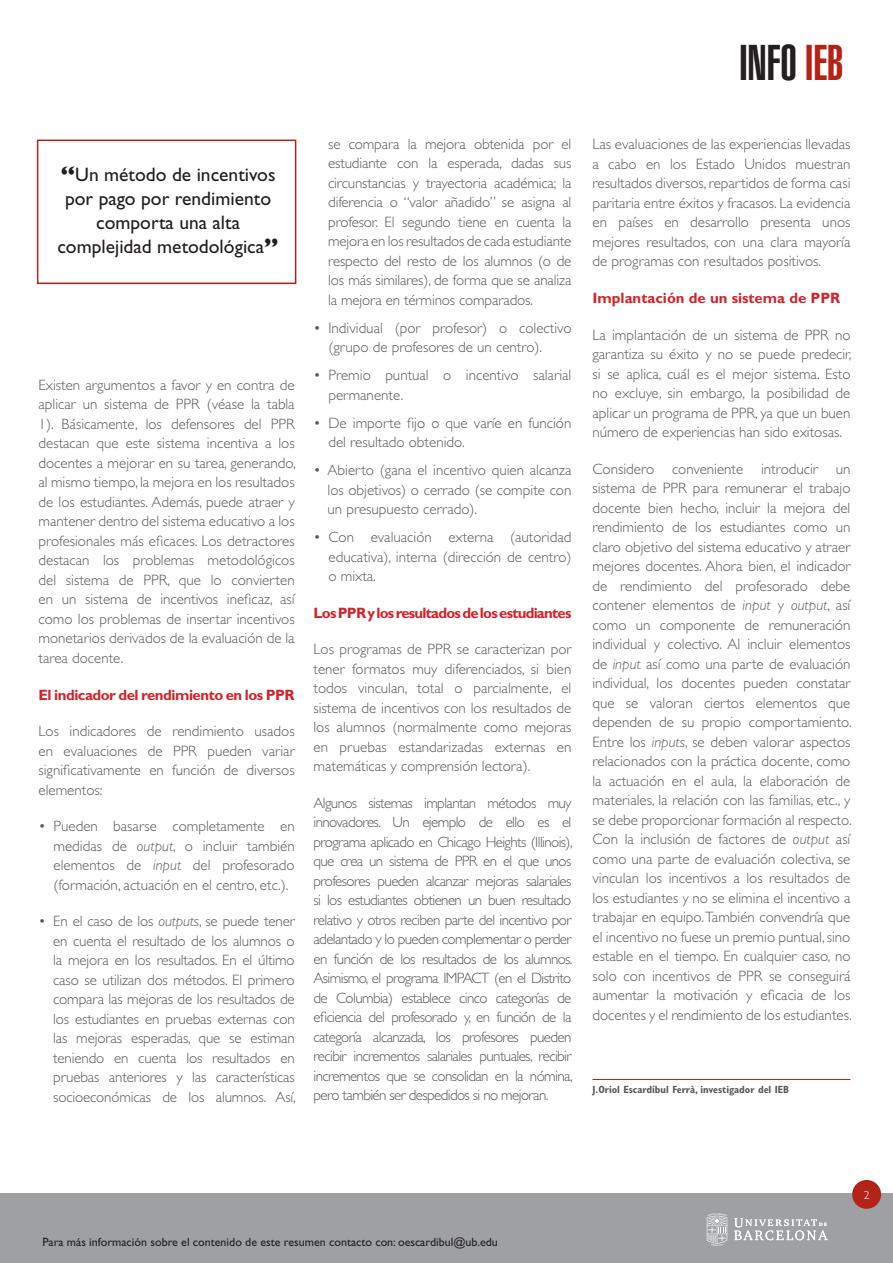
<style>
.page{position:relative;width:893px;height:1263px;background:#fff}
.page>*{position:absolute;margin:0;border:0;box-sizing:border-box;transform-origin:0 0}
.t1{font:900 extra-condensed 49.35px "Helvetica LT";color:#231f20}
.t2{font:19.5px/24px "Gill Sans CE";color:#231f20;text-align:center}
.t3{font:300 15px/19.5px "Gill Sans";color:#58595b;text-align:justify}
.t4{font:700 15px "Gill Sans CE";letter-spacing:-.05em;color:#d2232a}
.t5{font:700 15px "Gill Sans CE";letter-spacing:-.03em;color:#d2232a}
.t6{font:700 15px "Gill Sans CE";color:#d2232a}
.t7{font:12px "Gill Sans CE";color:#231f20}
.t8{font:300 11.7px "Gill Sans";color:#fff}
.t9{font:700 condensed 10.5px "Gill Sans";color:#58595b}
.s1{color:#b42317}
.s2{font-family:"Gill Sans";font-weight:800;font-size:21px}
.s3{font-style:italic}
.s4{font-family:"Gill Sans CE";font-style:italic}
</style>
<div class="page">
<div style="left:0;top:1194px;width:893px;height:69px;background:#9ea0a2"></div>
<div style="left:852px;top:1180px;width:29px;height:29px;background:#b42317;border-radius:50%"></div>
<div style="left:37px;top:140px;width:259px;height:144px;border:2px solid #b42317"></div>
<hr style="left:592px;top:1079px;width:258px;height:1px;background:#b42317">
<svg style="left:707px;top:1213px;width:21px;height:33px"></svg>
<svg style="left:734px;top:1218px;width:93px;height:22px"></svg>
<h1 class="t1" style="left:739px;top:34px;width:106px">INFO <span class="s1">IEB</span></h1>
<h2 class="t2" style="left:57px;top:162px;width:223px"><span class="s2">“</span>Un método de incentivos por pago por rendimiento comporta una alta complejidad metodológica<span class="s2">”</span></h2>
<p class="t3" style="left:39px;top:375px;width:259px">Existen argumentos a favor y en contra de aplicar un sistema de PPR (véase la tabla 1). Básicamente, los defensores del PPR destacan que este sistema incentiva a los docentes a mejorar en su tarea, generando, al mismo tiempo, la mejora en los resultados de los estudiantes. Además, puede atraer y mantener dentro del sistema educativo a los profesionales más eficaces. Los detractores destacan los problemas metodológicos del sistema de PPR, que lo convierten en un sistema de incentivos ineficaz, así como los problemas de insertar incentivos monetarios derivados de la evaluación de la tarea docente.</p>
<p class="t5" style="left:39px;top:686px;width:258px">El indicador del rendimiento en los PPR</p>
<p class="t3" style="left:39px;top:721px;width:258px">Los indicadores de rendimiento usados en evaluaciones de PPR pueden variar significativamente en función de diversos elementos:</p>
<p class="t3" style="left:54px;top:816px;width:243px;text-indent:-15px">• Pueden basarse completamente en medidas de <span class="s3">output</span>, o incluir también elementos de <span class="s3">input</span> del profesorado (formación, actuación en el centro, etc.).</p>
<p class="t3" style="left:53px;top:911px;width:244px;text-indent:-15px">• En el caso de los <span class="s3">outputs</span>, se puede tener en cuenta el resultado de los alumnos o la mejora en los resultados. En el último caso se utilizan dos métodos. El primero compara las mejoras de los resultados de los estudiantes en pruebas externas con las mejoras esperadas, que se estiman teniendo en cuenta los resultados en pruebas anteriores y las características socioeconómicas de los alumnos. Así,</p>
<p class="t3" style="left:328px;top:134px;width:245px">se compara la mejora obtenida por el estudiante con la esperada, dadas sus circunstancias y trayectoria académica; la diferencia o “valor añadido” se asigna al profesor. El segundo tiene en cuenta la mejora en los resultados de cada estudiante respecto del resto de los alumnos (o de los más similares), de forma que se analiza la mejora en términos comparados.</p>
<p class="t3" style="left:328px;top:318px;width:244px;text-indent:-15px">• Individual (por profesor) o colectivo (grupo de profesores de un centro).</p>
<p class="t3" style="left:328px;top:365px;width:244px;text-indent:-15px">• Premio puntual o incentivo salarial permanente.</p>
<p class="t3" style="left:328px;top:413px;width:244px;text-indent:-15px">• De importe fijo o que varíe en función del resultado obtenido.</p>
<p class="t3" style="left:328px;top:460px;width:245px;text-indent:-14px">• Abierto (gana el incentivo quien alcanza los objetivos) o cerrado (se compite con un presupuesto cerrado).</p>
<p class="t3" style="left:328px;top:527px;width:244px;text-indent:-15px">• Con evaluación externa (autoridad educativa), interna (dirección de centro) o mixta.</p>
<p class="t4" style="left:313px;top:604px;width:259px">Los PPR y los resultados de los estudiantes</p>
<p class="t3" style="left:313px;top:640px;width:259px">Los programas de PPR se caracterizan por tener formatos muy diferenciados, si bien todos vinculan, total o parcialmente, el sistema de incentivos con los resultados de los alumnos (normalmente como mejoras en pruebas estandarizadas externas en matemáticas y comprensión lectora).</p>
<p class="t3" style="left:313px;top:793px;width:261px">Algunos sistemas implantan métodos muy innovadores. Un ejemplo de ello es el programa aplicado en Chicago Heights (Illinois), que crea un sistema de PPR en el que unos profesores pueden alcanzar mejoras salariales si los estudiantes obtienen un buen resultado relativo y otros reciben parte del incentivo por adelantado y lo pueden complementar o perder en función de los resultados de los alumnos.<br>Asimismo, el programa IMPACT (en el Distrito de Columbia) establece cinco categorías de eficiencia del profesorado y, en función de la categoría alcanzada, los profesores pueden recibir incrementos salariales puntuales, recibir incrementos que se consolidan en la nómina, pero también ser despedidos si no mejoran.</p>
<p class="t3" style="left:592px;top:135px;width:259px">Las evaluaciones de las experiencias llevadas a cabo en los Estado Unidos muestran resultados diversos, repartidos de forma casi paritaria entre éxitos y fracasos. La evidencia en países en desarrollo presenta unos mejores resultados, con una clara mayoría de programas con resultados positivos.</p>
<p class="t6" style="left:592px;top:289px;width:249px">Implantación de un sistema de PPR</p>
<p class="t3" style="left:592px;top:325px;width:261px">La implantación de un sistema de PPR no garantiza su éxito y no se puede predecir, si se aplica, cuál es el mejor sistema. Esto no excluye, sin embargo, la posibilidad de aplicar un programa de PPR, ya que un buen número de experiencias han sido exitosas.</p>
<p class="t3" style="left:592px;top:459px;width:261px">Considero conveniente introducir un sistema de PPR para remunerar el trabajo docente bien hecho, incluir la mejora del rendimiento de los estudiantes como un claro objetivo del sistema educativo y atraer mejores docentes. Ahora bien, el indicador de rendimiento del profesorado debe contener elementos de <span class="s4">input</span> y <span class="s4">output</span>, así como un componente de remuneración individual y colectivo. Al incluir elementos de <span class="s4">input</span> así como una parte de evaluación individual, los docentes pueden constatar que se valoran ciertos elementos que dependen de su propio comportamiento.<br>Entre los <span class="s4">inputs</span>, se deben valorar aspectos relacionados con la práctica docente, como la actuación en el aula, la elaboración de materiales, la relación con las familias, etc., y se debe proporcionar formación al respecto.<br>Con la inclusión de factores de <span class="s4">output</span> así como una parte de evaluación colectiva, se vinculan los incentivos a los resultados de los estudiantes y no se elimina el incentivo a trabajar en equipo. También convendría que el incentivo no fuese un premio puntual, sino estable en el tiempo. En cualquier caso, no solo con incentivos de PPR se conseguirá aumentar la motivación y eficacia de los docentes y el rendimiento de los estudiantes.</p>
<p class="t9" style="left:592px;top:1083px;width:198px">J.Oriol Escardíbul Ferrà, investigador del IEB</p>
<p class="t7" style="left:43px;top:1235px;width:457px">Para más información sobre el contenido de este resumen contacto con: oescardibul@ub.edu</p>
<p class="t8" style="left:864px;top:1188px;width:7px">2</p>
</div>
